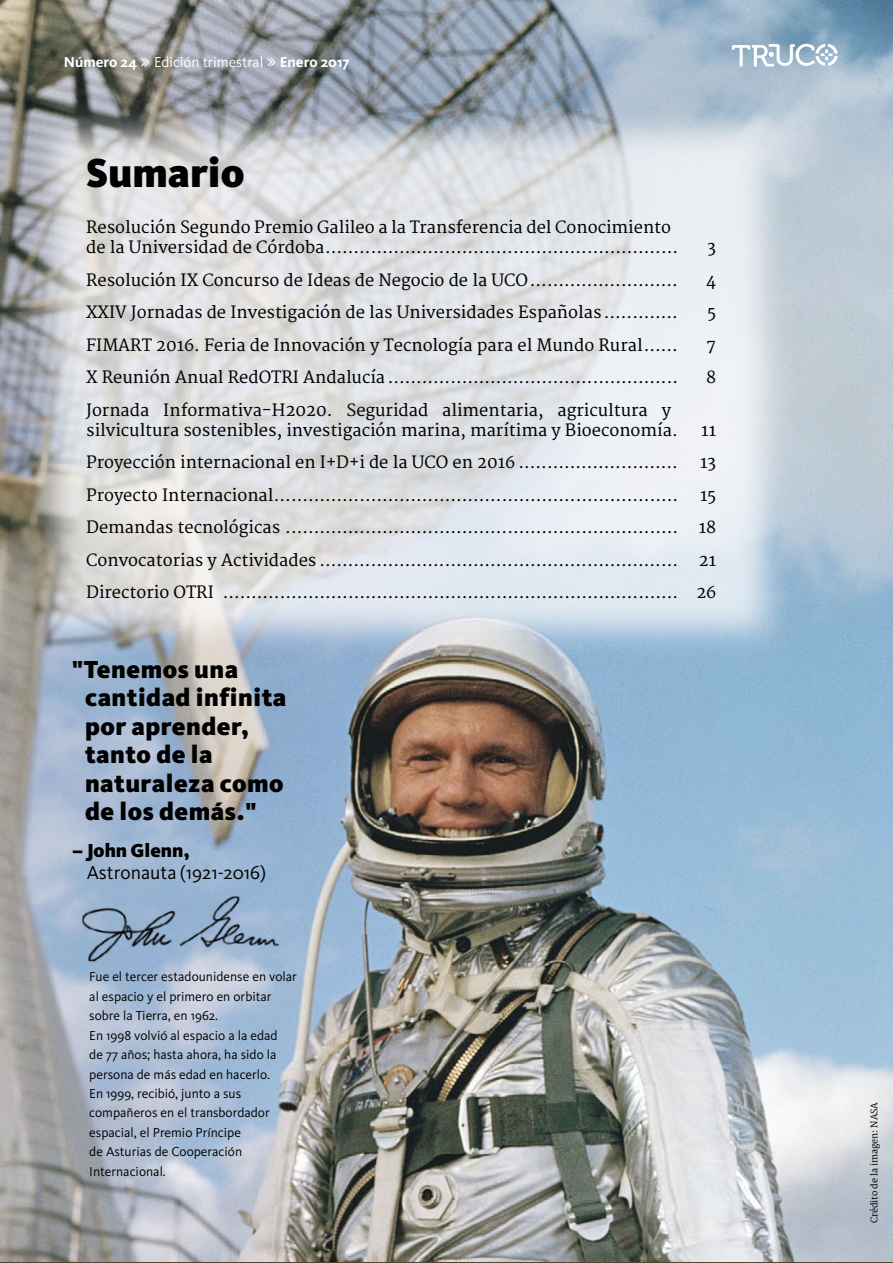
<style>
.page{position:relative;width:893px;height:1263px;background:#fff}
.page>*{position:absolute;margin:0;border:0;box-sizing:border-box;transform-origin:0 0}
.t1{font:900 42px "Kievit OT";color:#000}
.t2{font:900 25.5px/28.5px "Kievit OT";letter-spacing:.02em;color:#000}
.t3{font:19.5px "Kievit OT";color:#000}
.t4{font:900 19.5px "Kievit OT";color:#000}
.t5{font:16.5px/19.8px "Merriweather";color:#000}
.t6{font:700 15px "Kievit OT";color:#fff}
.t7{font:13.5px/19.5px "Kievit OT";color:#000}
.t8{font:9px "Merriweather";letter-spacing:-.01em;color:#000}
.s1{font-weight:400}
</style>
<div class="page">
<img style="left:1px;top:0;width:892px;height:1262px">
<svg style="left:732px;top:44px;width:106px;height:22px"></svg>
<img style="left:81px;top:890px;width:200px;height:79px">
<svg style="left:141px;top:58px;width:8px;height:8px"></svg>
<svg style="left:268px;top:58px;width:8px;height:8px"></svg>
<p class="t6" style="left:64px;top:53px;width:287px">Número 24 <span class="s1">Edición trimestral</span> Enero 2017</p>
<h1 class="t1" style="left:86px;top:148px;width:160px">Sumario</h1>
<p class="t5" style="left:86px;top:218px;width:593px">Resolución Segundo Premio Galileo a la Transferencia del Conocimiento de la Universidad de Córdoba..............................................................</p>
<p class="t5" style="left:708px;top:238px;width:10px">3</p>
<p class="t5" style="left:86px;top:270px;width:593px">Resolución IX Concurso de Ideas de Negocio de la UCO..........................</p>
<p class="t5" style="left:706px;top:270px;width:12px">4</p>
<p class="t5" style="left:86px;top:303px;width:593px">XXIV Jornadas de Investigación de las Universidades Españolas .............</p>
<p class="t5" style="left:708px;top:303px;width:10px">5</p>
<p class="t5" style="left:86px;top:336px;width:593px">FIMART 2016. Feria de Innovación y Tecnología para el Mundo Rural......</p>
<p class="t5" style="left:706px;top:336px;width:11px">7</p>
<p class="t5" style="left:86px;top:368px;width:593px">X Reunión Anual RedOTRI Andalucía ...................................................</p>
<p class="t5" style="left:706px;top:368px;width:11px">8</p>
<p class="t5" style="left:86px;top:401px;width:593px">Jornada Informativa-H2020. Seguridad alimentaria, agricultura y silvicultura sostenibles, investigación marina, marítima y Bioeconomía.</p>
<p class="t5" style="left:701px;top:421px;width:17px">11</p>
<p class="t5" style="left:86px;top:453px;width:593px">Proyección internacional en I+D+i de la UCO en 2016 ............................</p>
<p class="t5" style="left:700px;top:453px;width:18px">13</p>
<p class="t5" style="left:86px;top:486px;width:593px">Proyecto Internacional.......................................................................</p>
<p class="t5" style="left:700px;top:486px;width:18px">15</p>
<p class="t5" style="left:86px;top:518px;width:593px">Demandas tecnológicas .....................................................................</p>
<p class="t5" style="left:699px;top:518px;width:19px">18</p>
<p class="t5" style="left:86px;top:551px;width:593px">Convocatorias y Actividades ...............................................................</p>
<p class="t5" style="left:86px;top:544px;width:632px;line-height:32.5px;text-align:right">21<br>Directorio OTRI ................................................................................ 26</p>
<h2 class="t2" style="left:85px;top:655px;width:203px;text-indent:-13px">"Tenemos una cantidad infinita por aprender, tanto de la naturaleza como de los demás."</h2>
<p class="t4" style="left:72px;top:838px;width:119px">– John Glenn,</p>
<p class="t3" style="left:87px;top:861px;width:181px">Astronauta (1921-2016)</p>
<p class="t7" style="left:89px;top:966px;width:209px">Fue el tercer estadounidense en volar al espacio y el primero en orbitar sobre la Tierra, en 1962.<br>En 1998 volvió al espacio a la edad<br>de 77 años; hasta ahora, ha sido la persona de más edad en hacerlo.<br>En 1999, recibió, junto a sus compañeros en el transbordador espacial, el Premio Príncipe<br>de Asturias de Cooperación<br>Internacional.</p>
<p class="t8" style="left:869px;top:1223px;width:123px;rotate:-90deg">Crédito de la imagen: NASA</p>
</div>
